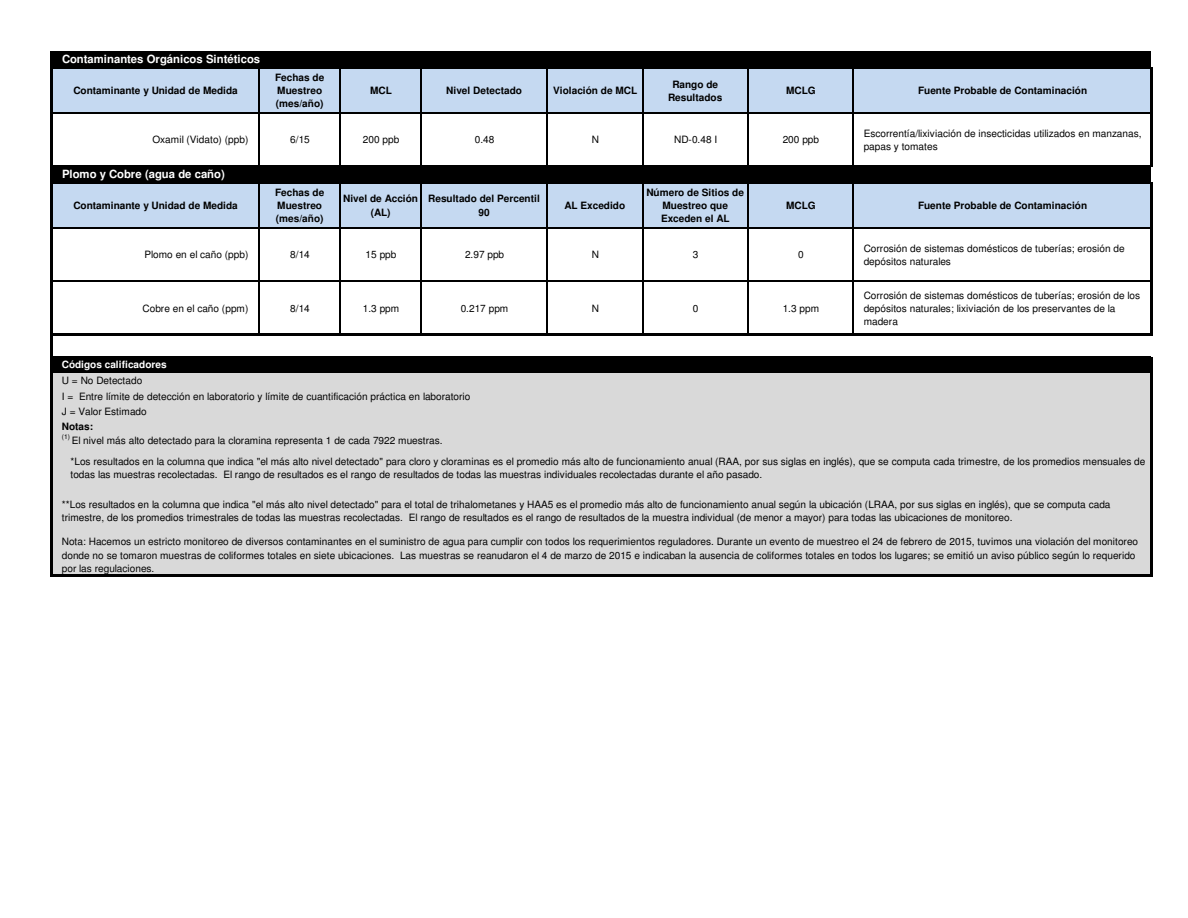
<style>
.page{position:relative;width:1188px;height:918px;background:#fff}
.page>*{position:absolute;margin:0;border:0;box-sizing:border-box;transform-origin:0 0}
.t1{font:700 11.4px "Helvetica";color:#fff}
.t2{font:10.05px/13.2px "Helvetica";color:#000}
.t3{font:700 10.05px/13.2px "Helvetica";color:#000;text-align:center}
.t4{font:6.6px "Helvetica";color:#000}
.s1{font-weight:700;color:#fff}
.s2{font-weight:700}
</style>
<div class="page">
<div style="left:52px;top:52px;width:1099px;height:16px;background:#000"></div>
<div style="left:52px;top:68px;width:207px;height:45px;background:#c5d9f1"></div>
<div style="left:259px;top:68px;width:162px;height:45px;background:#c5d9f1"></div>
<div style="left:421px;top:68px;width:126px;height:45px;background:#c5d9f1"></div>
<div style="left:547px;top:68px;width:604px;height:45px;background:#c5d9f1"></div>
<div style="left:52px;top:166px;width:1099px;height:17px;background:#000"></div>
<div style="left:52px;top:183px;width:207px;height:45px;background:#c5d9f1"></div>
<div style="left:259px;top:183px;width:81px;height:45px;background:#c5d9f1"></div>
<div style="left:340px;top:183px;width:207px;height:45px;background:#c5d9f1"></div>
<div style="left:547px;top:183px;width:96px;height:45px;background:#c5d9f1"></div>
<div style="left:643px;top:183px;width:105px;height:45px;background:#c5d9f1"></div>
<div style="left:748px;top:183px;width:403px;height:45px;background:#c5d9f1"></div>
<div style="left:52px;top:357px;width:1099px;height:16px;background:#000"></div>
<div style="left:52px;top:373px;width:1099px;height:203px;background:#d9d9d9"></div>
<hr style="left:259px;top:69px;width:1px;height:98px;background:#000">
<hr style="left:340px;top:69px;width:1px;height:98px;background:#000">
<hr style="left:421px;top:69px;width:1px;height:98px;background:#000">
<hr style="left:547px;top:69px;width:1px;height:98px;background:#000">
<hr style="left:642px;top:69px;width:1px;height:98px;background:#000">
<hr style="left:747px;top:69px;width:1px;height:98px;background:#000">
<hr style="left:853px;top:69px;width:1px;height:98px;background:#000">
<hr style="left:1150px;top:67px;width:2px;height:100px;background:#000">
<hr style="left:1150px;top:182px;width:2px;height:154px;background:#000">
<hr style="left:50px;top:51px;width:2px;height:526px;background:#000">
<hr style="left:259px;top:183px;width:1px;height:151px;background:#000">
<hr style="left:340px;top:183px;width:1px;height:151px;background:#000">
<hr style="left:421px;top:183px;width:1px;height:151px;background:#000">
<hr style="left:547px;top:183px;width:1px;height:151px;background:#000">
<hr style="left:642px;top:183px;width:1px;height:151px;background:#000">
<hr style="left:747px;top:183px;width:1px;height:151px;background:#000">
<hr style="left:853px;top:183px;width:1px;height:151px;background:#000">
<hr style="left:1150px;top:357px;width:2px;height:220px;background:#000">
<hr style="left:52px;top:51px;width:1099px;height:1px;background:#000">
<hr style="left:52px;top:67px;width:1098px;height:2px;background:#000">
<hr style="left:52px;top:112px;width:1098px;height:2px;background:#000">
<hr style="left:52px;top:227px;width:1098px;height:1px;background:#000">
<hr style="left:52px;top:281px;width:1098px;height:1px;background:#000">
<hr style="left:52px;top:334px;width:1100px;height:2px;background:#000">
<hr style="left:52px;top:574px;width:1100px;height:3px;background:#000">
<p class="t1" style="left:62px;top:55px;width:200px">Contaminantes Orgánicos Sintéticos</p>
<p class="t3" style="left:73px;top:85px;width:166px">Contaminante y Unidad de Medida</p>
<p class="t3" style="left:275px;top:72px;width:51px;text-align:left">Fechas de<br>Muestreo (mes/año)</p>
<p class="t3" style="left:370px;top:85px;width:23px">MCL</p>
<p class="t3" style="left:446px;top:85px;width:77px">Nivel Detectado</p>
<p class="t3" style="left:553px;top:85px;width:86px">Violación de MCL</p>
<p class="t3" style="left:668px;top:78px;width:56px">Rango de<br>Resultados</p>
<p class="t3" style="left:786px;top:85px;width:31px">MCLG</p>
<p class="t3" style="left:918px;top:85px;width:171px">Fuente Probable de Contaminación</p>
<p class="t2" style="left:152px;top:133px;width:98px">Oxamil (Vidato) (ppb)</p>
<p class="t2" style="left:290px;top:133px;width:21px">6/15</p>
<p class="t2" style="left:363px;top:133px;width:38px">200 ppb</p>
<p class="t2" style="left:475px;top:133px;width:21px">0.48</p>
<p class="t2" style="left:592px;top:133px;width:9px">N</p>
<p class="t2" style="left:674px;top:133px;width:45px">ND-0.48 I</p>
<p class="t2" style="left:783px;top:133px;width:38px">200 ppb</p>
<p class="t2" style="left:864px;top:127px;width:279px">Escorrentía/lixiviación de insecticidas utilizados en manzanas, papas y tomates</p>
<p class="t1" style="left:62px;top:170px;width:164px">Plomo y Cobre (agua de caño)</p>
<p class="t3" style="left:73px;top:200px;width:166px">Contaminante y Unidad de Medida</p>
<p class="t3" style="left:275px;top:187px;width:51px;text-align:left">Fechas de<br>Muestreo (mes/año)</p>
<p class="t3" style="left:343px;top:193px;width:76px">Nivel de Acción (AL)</p>
<p class="t3" style="left:428px;top:193px;width:113px">Resultado del Percentil<br>90</p>
<p class="t3" style="left:565px;top:200px;width:62px">AL Excedido</p>
<p class="t3" style="left:646px;top:187px;width:99px">Número de Sitios de<br>Muestreo que<br>Exceden el AL</p>
<p class="t3" style="left:786px;top:200px;width:31px">MCLG</p>
<p class="t3" style="left:918px;top:200px;width:171px">Fuente Probable de Contaminación</p>
<p class="t2" style="left:145px;top:248px;width:105px">Plomo en el caño (ppb)</p>
<p class="t2" style="left:290px;top:248px;width:21px">8/14</p>
<p class="t2" style="left:366px;top:248px;width:32px">15 ppb</p>
<p class="t2" style="left:465px;top:248px;width:41px">2.97 ppb</p>
<p class="t2" style="left:592px;top:248px;width:9px">N</p>
<p class="t2" style="left:693px;top:248px;width:7px">3</p>
<p class="t2" style="left:798px;top:248px;width:7px">0</p>
<p class="t2" style="left:864px;top:241px;width:263px">Corrosión de sistemas domésticos de tuberías; erosión de depósitos naturales</p>
<p class="t2" style="left:143px;top:302px;width:107px">Cobre en el caño (ppm)</p>
<p class="t2" style="left:290px;top:302px;width:21px">8/14</p>
<p class="t2" style="left:363px;top:302px;width:38px">1.3 ppm</p>
<p class="t2" style="left:461px;top:302px;width:49px">0.217 ppm</p>
<p class="t2" style="left:592px;top:302px;width:9px">N</p>
<p class="t2" style="left:693px;top:302px;width:7px">0</p>
<p class="t2" style="left:783px;top:302px;width:38px">1.3 ppm</p>
<p class="t2" style="left:864px;top:288px;width:278px">Corrosión de sistemas domésticos de tuberías; erosión de los depósitos naturales; lixiviación de los preservantes de la madera</p>
<p class="t2" style="left:62px;top:357px;width:410px;line-height:15.5px"><span class="s1">Códigos calificadores<br></span>U = No Detectado<br>I = Entre límite de detección en laboratorio y límite de cuantificación práctica en laboratorio<br>J = Valor Estimado<br><span class="s2">Notas:</span></p>
<p class="t4" style="left:62px;top:433px;width:10px">(1)</p>
<p class="t2" style="left:72px;top:434px;width:372px">El nivel más alto detectado para la cloramina representa 1 de cada 7922 muestras.</p>
<p class="t2" style="left:70px;top:455px;width:1076px">*Los resultados en la columna que indica "el más alto nivel detectado" para cloro y cloraminas es el promedio más alto de funcionamiento anual (RAA, por sus siglas en inglés), que se computa cada trimestre, de los promedios mensuales de todas las muestras recolectadas. El rango de resultados es el rango de resultados de todas las muestras individuales recolectadas durante el año pasado.</p>
<p class="t2" style="left:62px;top:498px;width:1050px">**Los resultados en la columna que indica "el más alto nivel detectado" para el total de trihalometanes y HAA5 es el promedio más alto de funcionamiento anual según la ubicación (LRAA, por sus siglas en inglés), que se computa cada trimestre, de los promedios trimestrales de todas las muestras recolectadas. El rango de resultados es el rango de resultados de la muestra individual (de menor a mayor) para todas las ubicaciones de monitoreo.</p>
<p class="t2" style="left:62px;top:535px;width:1078px">Nota: Hacemos un estricto monitoreo de diversos contaminantes en el suministro de agua para cumplir con todos los requerimientos reguladores. Durante un evento de muestreo el 24 de febrero de 2015, tuvimos una violación del monitoreo donde no se tomaron muestras de coliformes totales en siete ubicaciones. Las muestras se reanudaron el 4 de marzo de 2015 e indicaban la ausencia de coliformes totales en todos los lugares; se emitió un aviso público según lo requerido por las regulaciones.</p>
</div>
